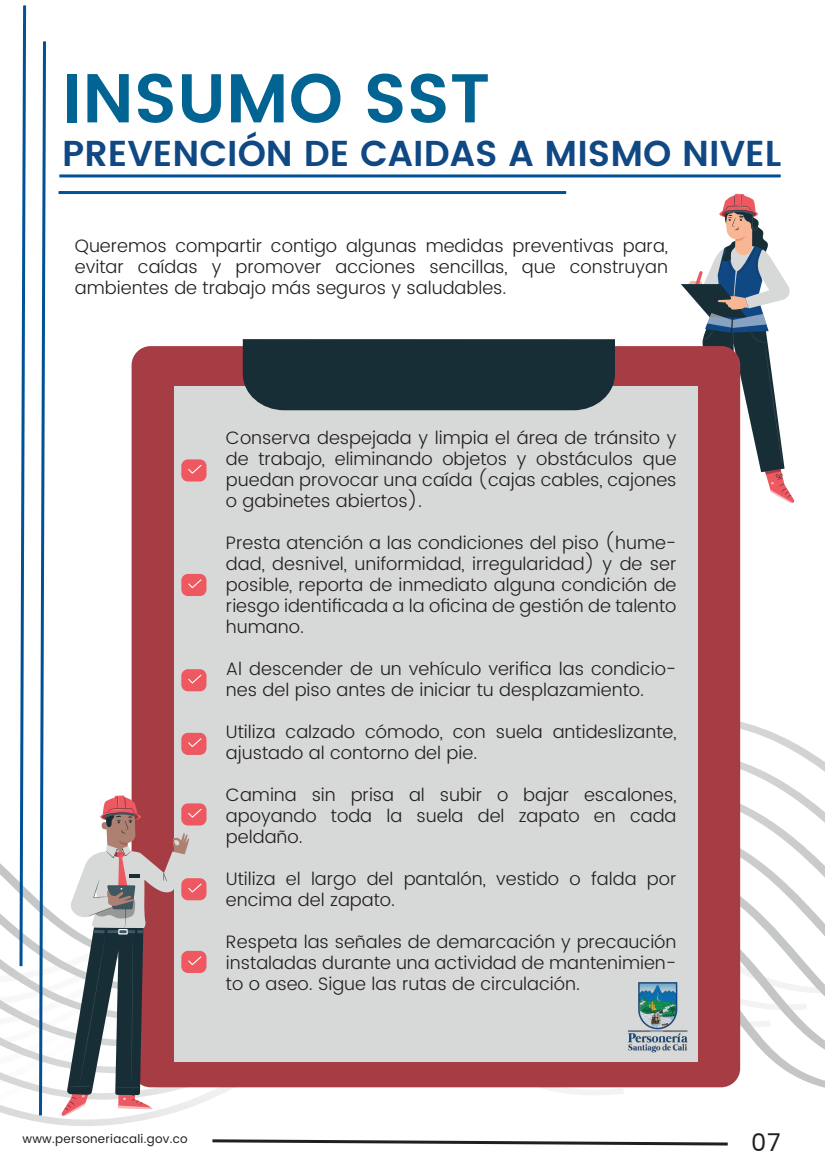
<style>
.page{position:relative;width:825px;height:1176px;background:#fff}
.page>*{position:absolute;margin:0;border:0;box-sizing:border-box;transform-origin:0 0}
.t1{font:600 69px "Poppins";color:#016493}
.t2{font:600 36px "Poppins";color:#104884}
.t3{font:24.3px "Poppins";color:#231f20}
.t4{font:300 18px/21px "Poppins";color:#231f20;text-align:justify}
.t5{font:12px "Poppins";letter-spacing:.025em;color:#231f20}
</style>
<div class="page">
<svg style="left:0;top:850px;width:825px;height:33px"></svg>
<svg style="left:0;top:883px;width:817px;height:32px"></svg>
<svg style="left:0;top:915px;width:825px;height:211px"></svg>
<svg style="left:212px;top:1139px;width:516px;height:7px"></svg>
<svg style="left:37px;top:41px;width:11px;height:1077px"></svg>
<svg style="left:18px;top:5px;width:10px;height:964px"></svg>
<hr style="left:59px;top:174px;width:722px;height:3px;background:#015197">
<hr style="left:59px;top:191px;width:507px;height:3px;background:#015197">
<svg style="left:681px;top:194px;width:114px;height:309px"></svg>
<div style="left:132px;top:346px;width:608px;height:741px;background:#a73d44;border-radius:19px"></div>
<div style="left:174px;top:386px;width:523px;height:675px;background:#d7d9d8"></div>
<div style="left:243px;top:339px;width:372px;height:71px;background:#182e36"></div>
<div style="left:181px;top:459px;width:25px;height:23px;background:#ee5861;border-radius:7px"></div>
<svg style="left:188px;top:465px;width:14px;height:9px"></svg>
<div style="left:181px;top:574px;width:25px;height:22px;background:#ee5861;border-radius:7px"></div>
<svg style="left:188px;top:579px;width:14px;height:9px"></svg>
<div style="left:181px;top:669px;width:25px;height:22px;background:#ee5861;border-radius:7px"></div>
<svg style="left:188px;top:675px;width:14px;height:8px"></svg>
<div style="left:181px;top:733px;width:25px;height:22px;background:#ee5861;border-radius:7px"></div>
<svg style="left:188px;top:738px;width:14px;height:9px"></svg>
<div style="left:181px;top:803px;width:25px;height:23px;background:#ee5861;border-radius:7px"></div>
<div style="left:181px;top:878px;width:25px;height:22px;background:#ee5861;border-radius:7px"></div>
<div style="left:181px;top:951px;width:25px;height:22px;background:#ee5861;border-radius:7px"></div>
<svg style="left:61px;top:796px;width:141px;height:320px"></svg>
<img style="left:609px;top:970px;width:89px;height:92px">
<h1 class="t1" style="left:62px;top:46px;width:429px">INSUMO SST</h1>
<h2 class="t2" style="left:62px;top:126px;width:721px">PREVENCIÓN DE CAIDAS A MISMO NIVEL</h2>
<p class="t4" style="left:75px;top:235px;width:595px">Queremos compartir contigo algunas medidas preventivas para, evitar caídas y promover acciones sencillas, que construyan ambientes de trabajo más seguros y saludables.</p>
<p class="t4" style="left:226px;top:428px;width:452px">Conserva despejada y limpia el área de tránsito y de trabajo, eliminando objetos y obstáculos que puedan provocar una caída (cajas cables, cajones o gabinetes abiertos).</p>
<p class="t4" style="left:226px;top:533px;width:452px">Presta atención a las condiciones del piso (hume&shy;dad, desnivel, uniformidad, irregularidad) y de ser posible, reporta de inmediato alguna condición de riesgo identificada a la oficina de gestión de talento humano.</p>
<p class="t4" style="left:226px;top:659px;width:452px">Al descender de un vehículo verifica las condicio&shy;nes del piso antes de iniciar tu desplazamiento.</p>
<p class="t4" style="left:226px;top:722px;width:452px">Utiliza calzado cómodo, con suela antideslizante, ajustado al contorno del pie.</p>
<p class="t4" style="left:226px;top:785px;width:452px">Camina sin prisa al subir o bajar escalones, apoyando toda la suela del zapato en cada peldaño.</p>
<p class="t4" style="left:226px;top:869px;width:452px">Utiliza el largo del pantalón, vestido o falda por encima del zapato.</p>
<p class="t4" style="left:226px;top:932px;width:452px">Respeta las señales de demarcación y precaución instaladas durante una actividad de mantenimien&shy;to o aseo. Sigue las rutas de circulación.</p>
<p class="t5" style="left:22px;top:1130px;width:167px">www.personeriacali.gov.co</p>
<h3 class="t3" style="left:751px;top:1125px;width:31px">07</h3>
</div>
